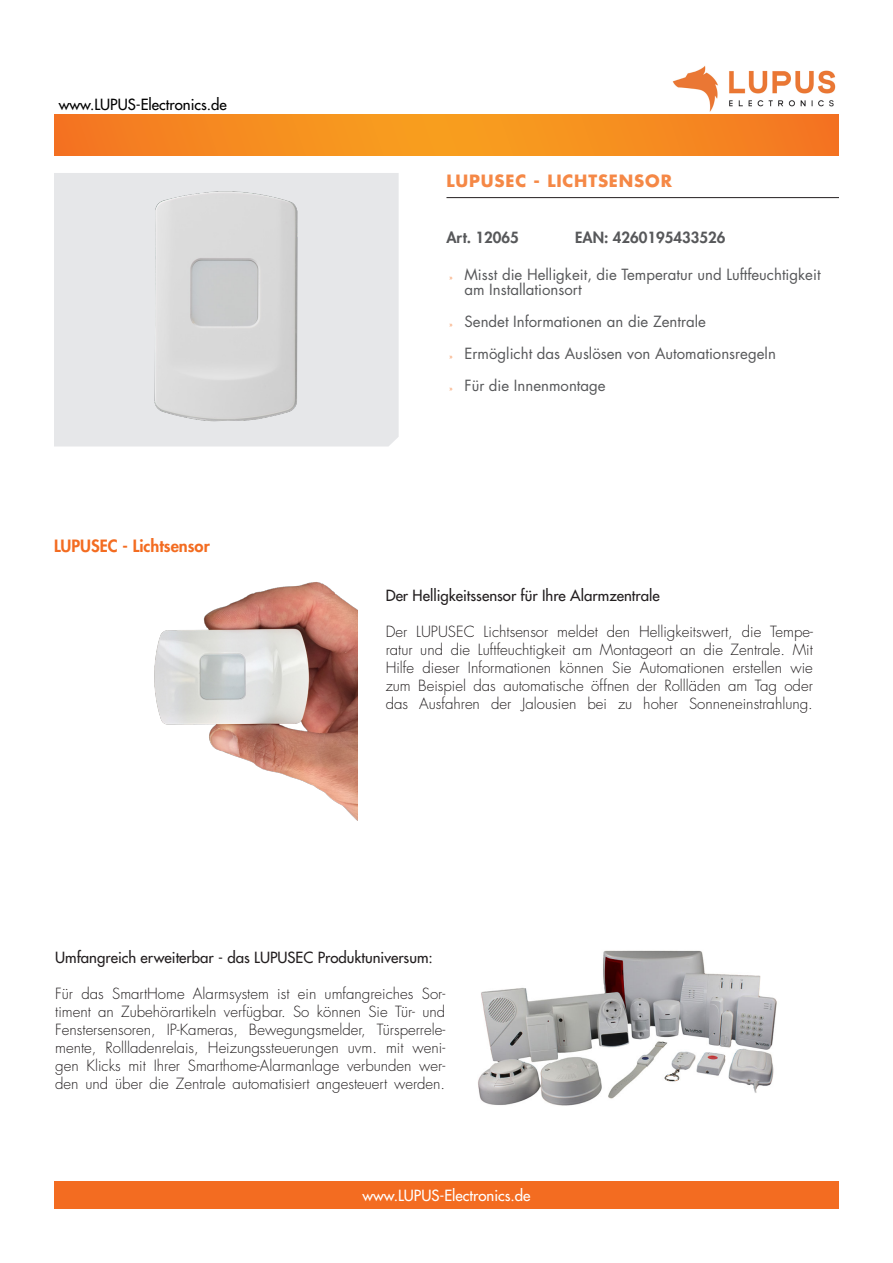
<style>
.page{position:relative;width:893px;height:1263px;background:#fff}
.page>*{position:absolute;margin:0;border:0;box-sizing:border-box;transform-origin:0 0}
._01-Produkt_Überschrift{font:700 16.5px "Futura Std";letter-spacing:.05em;color:#f58846}
.t1{font:800 16.5px "Futura Std";color:#f36c21}
.t2{font:300 15px/18px "Futura Std";color:#231f20;text-align:justify}
.t3{font:15px/15px "Futura Std";color:#57585a}
.t4{font:500 15px "Futura Std";color:#231f20}
._01-Produkt_-_Beschreibung{font:800 15px "Futura Std";color:#57585a}
.Fußnote{font:500 15px "Futura Std";color:#fff}
.Fußnote-2{font:500 15px "Futura Std";color:#000}
.s1{font-family:"Myriad Pro";font-size:7.5px;color:#f58846}
</style>
<div class="page">
<img style="left:658px;top:66px;width:181px;height:49px">
<svg style="left:54px;top:115px;width:785px;height:41px;background:#f58b20"></svg>
<div style="left:54px;top:1181px;width:785px;height:28px;background:#f36c21"></div>
<div style="left:54px;top:173px;width:345px;height:273px;background:#e6e7e9"></div>
<img style="left:134px;top:173px;width:185px;height:273px">
<hr style="left:446px;top:197px;width:393px;height:1px;background:#231f20">
<img style="left:154px;top:582px;width:203px;height:239px">
<img style="left:478px;top:950px;width:299px;height:156px">
<p class="Fußnote-2" style="left:59px;top:95px;width:170px">www.LUPUS-Electronics.de</p>
<p class="t1" style="left:54px;top:535px;width:157px">LUPUSEC - Lichtsensor</p>
<p class="_01-Produkt_Überschrift" style="left:446px;top:169px;width:227px">LUPUSEC - LICHTSENSOR</p>
<p class="_01-Produkt_-_Beschreibung" style="left:446px;top:228px;width:74px">Art. 12065</p>
<p class="_01-Produkt_-_Beschreibung" style="left:575px;top:228px;width:152px">EAN: 4260195433526</p>
<p class="t3" style="left:464px;top:268px;width:358px;text-indent:-15px"><span class="s1">»</span> Misst die Helligkeit, die Temperatur und Luftfeuchtigkeit am Installationsort</p>
<p class="t3" style="left:449px;top:315px;width:258px"><span class="s1">»</span> Sendet Informationen an die Zentrale</p>
<p class="t3" style="left:449px;top:347px;width:328px"><span class="s1">»</span> Ermöglicht das Auslösen von Automationsregeln</p>
<p class="t3" style="left:449px;top:379px;width:158px"><span class="s1">»</span> Für die Innenmontage</p>
<p class="t4" style="left:386px;top:586px;width:276px">Der Helligkeitssensor für Ihre Alarmzentrale</p>
<p class="t2" style="left:386px;top:623px;width:429px">Der LUPUSEC Lichtsensor meldet den Helligkeitswert, die Tempe&shy;ratur und die Luftfeuchtigkeit am Montageort an die Zentrale. Mit Hilfe dieser Informationen können Sie Automationen erstellen wie zum Beispiel das automatische öffnen der Rollläden am Tag oder das Ausfahren der Jalousien bei zu hoher Sonneneinstrahlung.</p>
<p class="t4" style="left:55px;top:948px;width:379px">Umfangreich erweiterbar - das LUPUSEC Produktuniversum:</p>
<p class="t2" style="left:55px;top:985px;width:391px">Für das SmartHome Alarmsystem ist ein umfangreiches Sor&shy;timent an Zubehörartikeln verfügbar. So können Sie Tür- und Fenstersensoren, IP-Kameras, Bewegungsmelder, Türsperrele&shy;mente, Rollladenrelais, Heizungssteuerungen uvm. mit weni&shy;gen Klicks mit Ihrer Smarthome-Alarmanlage verbunden wer&shy;den und über die Zentrale automatisiert angesteuert werden.</p>
<p class="Fußnote" style="left:362px;top:1186px;width:170px">www.LUPUS-Electronics.de</p>
</div>
